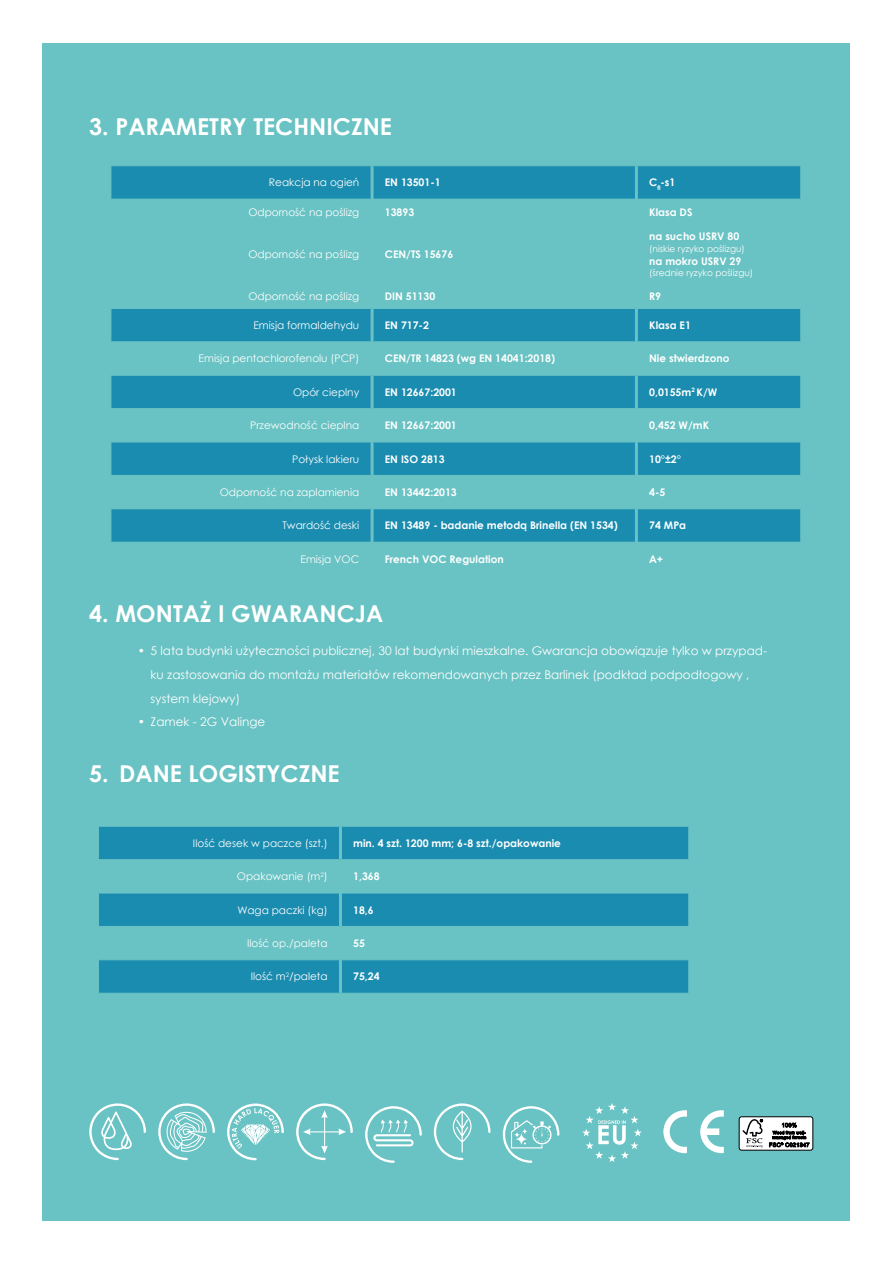
<style>
.page{position:relative;width:893px;height:1263px;background:#fff}
.page>*{position:absolute;margin:0;border:0;box-sizing:border-box;transform-origin:0 0}
.nagloqwek{font:700 23.25px "Century Gothic";color:#fff}
._2{font:12px/23.7px "Century Gothic";color:#fff}
._2-2{font:700 10.5px "Century Gothic";color:#fff}
._2-3{font:10.5px "Century Gothic";color:#fff}
._2-4{font:9px "Century Gothic";color:#fff}
</style>
<div class="page">
<div style="left:43px;top:43px;width:807px;height:1177px;background:#69c2c3"></div>
<div style="left:112px;top:166px;width:688px;height:33px;background:#1a8cb0"></div>
<svg style="left:112px;top:309px;width:688px;height:233px;fill:#1a8cb0"></svg>
<hr style="left:111px;top:341px;width:260px;height:1px;background:#69c2c3">
<hr style="left:374px;top:341px;width:261px;height:1px;background:#69c2c3">
<hr style="left:638px;top:341px;width:163px;height:1px;background:#69c2c3">
<hr style="left:111px;top:375px;width:260px;height:1px;background:#69c2c3">
<hr style="left:374px;top:375px;width:261px;height:1px;background:#69c2c3">
<hr style="left:638px;top:375px;width:163px;height:1px;background:#69c2c3">
<hr style="left:111px;top:408px;width:260px;height:1px;background:#69c2c3">
<hr style="left:374px;top:408px;width:261px;height:1px;background:#69c2c3">
<hr style="left:638px;top:408px;width:163px;height:1px;background:#69c2c3">
<hr style="left:111px;top:442px;width:260px;height:1px;background:#69c2c3">
<hr style="left:374px;top:442px;width:261px;height:1px;background:#69c2c3">
<hr style="left:638px;top:442px;width:163px;height:1px;background:#69c2c3">
<hr style="left:111px;top:475px;width:260px;height:1px;background:#69c2c3">
<hr style="left:374px;top:475px;width:261px;height:1px;background:#69c2c3">
<hr style="left:638px;top:475px;width:163px;height:1px;background:#69c2c3">
<hr style="left:111px;top:508px;width:260px;height:1px;background:#69c2c3">
<hr style="left:374px;top:508px;width:261px;height:1px;background:#69c2c3">
<hr style="left:638px;top:508px;width:163px;height:1px;background:#69c2c3">
<hr style="left:371px;top:166px;width:3px;height:33px;background:#69c2c3">
<hr style="left:635px;top:166px;width:3px;height:33px;background:#69c2c3">
<hr style="left:371px;top:308px;width:3px;height:34px;background:#69c2c3">
<hr style="left:635px;top:308px;width:3px;height:34px;background:#69c2c3">
<hr style="left:371px;top:342px;width:3px;height:33px;background:#69c2c3">
<hr style="left:635px;top:342px;width:3px;height:33px;background:#69c2c3">
<hr style="left:371px;top:375px;width:3px;height:34px;background:#69c2c3">
<hr style="left:635px;top:375px;width:3px;height:34px;background:#69c2c3">
<hr style="left:371px;top:409px;width:3px;height:33px;background:#69c2c3">
<hr style="left:635px;top:409px;width:3px;height:33px;background:#69c2c3">
<hr style="left:371px;top:442px;width:3px;height:33px;background:#69c2c3">
<hr style="left:635px;top:442px;width:3px;height:33px;background:#69c2c3">
<hr style="left:371px;top:475px;width:3px;height:34px;background:#69c2c3">
<hr style="left:635px;top:475px;width:3px;height:34px;background:#69c2c3">
<hr style="left:371px;top:509px;width:3px;height:33px;background:#69c2c3">
<hr style="left:635px;top:509px;width:3px;height:33px;background:#69c2c3">
<svg style="left:99px;top:827px;width:589px;height:166px;fill:#1a8cb0"></svg>
<hr style="left:98px;top:859px;width:241px;height:1px;background:#69c2c3">
<hr style="left:342px;top:859px;width:347px;height:1px;background:#69c2c3">
<hr style="left:98px;top:893px;width:241px;height:1px;background:#69c2c3">
<hr style="left:342px;top:893px;width:347px;height:1px;background:#69c2c3">
<hr style="left:98px;top:926px;width:241px;height:1px;background:#69c2c3">
<hr style="left:342px;top:926px;width:347px;height:1px;background:#69c2c3">
<hr style="left:98px;top:959px;width:241px;height:1px;background:#69c2c3">
<hr style="left:342px;top:959px;width:347px;height:1px;background:#69c2c3">
<hr style="left:339px;top:827px;width:3px;height:33px;background:#69c2c3">
<hr style="left:339px;top:860px;width:3px;height:33px;background:#69c2c3">
<hr style="left:339px;top:893px;width:3px;height:33px;background:#69c2c3">
<hr style="left:339px;top:926px;width:3px;height:34px;background:#69c2c3">
<hr style="left:339px;top:960px;width:3px;height:33px;background:#69c2c3">
<svg style="left:582px;top:1103px;width:60px;height:59px"></svg>
<svg style="left:663px;top:1110px;width:24px;height:43px"></svg>
<svg style="left:700px;top:1110px;width:24px;height:43px"></svg>
<div style="left:739px;top:1117px;width:74px;height:33px;background:#fff;border-radius:3px"></div>
<div style="left:739px;top:1116px;width:74px;height:34px;border:1px solid #000;border-radius:3px"></div>
<svg style="left:742px;top:1119px;width:21px;height:28px"></svg>
<svg style="left:769px;top:1123px;width:40px;height:24px"></svg>
<svg style="left:365px;top:1106px;width:57px;height:57px"></svg>
<svg style="left:158px;top:1103px;width:57px;height:57px"></svg>
<svg style="left:89px;top:1103px;width:57px;height:57px"></svg>
<svg style="left:296px;top:1103px;width:57px;height:57px"></svg>
<svg style="left:434px;top:1103px;width:56px;height:57px"></svg>
<svg style="left:503px;top:1106px;width:56px;height:57px"></svg>
<svg style="left:227px;top:1103px;width:57px;height:57px"></svg>
<p class="nagloqwek" style="left:89px;top:109px;width:304px">3. PARAMETRY TECHNICZNE</p>
<p class="_2-3" style="left:269px;top:175px;width:92px">Reakcja na ogień</p>
<p class="_2-2" style="left:385px;top:175px;width:57px">EN 13501-1</p>
<p class="_2-2" style="left:649px;top:175px;width:28px">C<sub>fl</sub>-s1</p>
<p class="_2-3" style="left:248px;top:204px;width:112px">Odporność na poślizg</p>
<p class="_2-2" style="left:385px;top:204px;width:31px">13893</p>
<p class="_2-2" style="left:649px;top:204px;width:45px">Klasa DS</p>
<p class="_2-3" style="left:248px;top:247px;width:112px">Odporność na poślizg</p>
<p class="_2-2" style="left:385px;top:246px;width:70px">CEN/TS 15676</p>
<p class="_2-2" style="left:649px;top:228px;width:92px">na sucho USRV 80</p>
<p class="_2-4" style="left:649px;top:243px;width:97px">(niskie ryzyko poślizgu)</p>
<p class="_2-2" style="left:649px;top:253px;width:94px">na mokro USRV 29</p>
<p class="_2-4" style="left:649px;top:266px;width:106px">(średnie ryzyko poślizgu)</p>
<p class="_2-3" style="left:248px;top:289px;width:112px">Odporność na poślizg</p>
<p class="_2-2" style="left:385px;top:288px;width:52px">DIN 51130</p>
<p class="_2-2" style="left:649px;top:288px;width:13px">R9</p>
<p class="_2-3" style="left:253px;top:318px;width:107px">Emisja formaldehydu</p>
<p class="_2-2" style="left:385px;top:317px;width:46px">EN 717-2</p>
<p class="_2-2" style="left:649px;top:317px;width:43px">Klasa E1</p>
<p class="_2-3" style="left:199px;top:351px;width:162px">Emisja pentachlorofenolu (PCP)</p>
<p class="_2-2" style="left:385px;top:351px;width:172px">CEN/TR 14823 (wg EN 14041:2018)</p>
<p class="_2-2" style="left:649px;top:351px;width:82px">Nie stwierdzono</p>
<p class="_2-3" style="left:293px;top:385px;width:68px">Opór cieplny</p>
<p class="_2-2" style="left:385px;top:384px;width:74px">EN 12667:2001</p>
<p class="_2-2" style="left:649px;top:384px;width:70px">0,0155m<sup>2</sup> K/W</p>
<p class="_2-3" style="left:250px;top:418px;width:111px">Przewodność cieplna</p>
<p class="_2-2" style="left:385px;top:417px;width:74px">EN 12667:2001</p>
<p class="_2-2" style="left:649px;top:417px;width:62px">0,452 W/mK</p>
<p class="_2-3" style="left:292px;top:451px;width:69px">Połysk lakieru</p>
<p class="_2-2" style="left:385px;top:451px;width:61px">EN ISO 2813</p>
<p class="_2-2" style="left:649px;top:451px;width:33px">10°±2°</p>
<p class="_2-3" style="left:220px;top:485px;width:141px">Odporność na zaplamienia</p>
<p class="_2-2" style="left:385px;top:484px;width:74px">EN 13442:2013</p>
<p class="_2-2" style="left:649px;top:484px;width:18px">4-5</p>
<p class="_2-3" style="left:282px;top:518px;width:78px">Twardość deski</p>
<p class="_2-2" style="left:385px;top:518px;width:234px">EN 13489 - badanie metodą Brinella (EN 1534)</p>
<p class="_2-2" style="left:649px;top:518px;width:38px">74 MPa</p>
<p class="_2-3" style="left:300px;top:552px;width:60px">Emisja VOC</p>
<p class="_2-2" style="left:385px;top:551px;width:120px">French VOC Regulation</p>
<p class="_2-2" style="left:649px;top:551px;width:16px">A+</p>
<p class="nagloqwek" style="left:89px;top:596px;width:295px">4. MONTAŻ I GWARANCJA</p>
<p class="_2" style="left:151px;top:639px;width:618px;text-indent:-13px">• 5 lata budynki użyteczności publicznej, 30 lat budynki mieszkalne. Gwarancja obowiązuje tylko w przypad&shy;ku zastosowania do montażu materiałów rekomendowanych przez Barlinek (podkład podpodłogowy , system klejowy)</p>
<p class="_2" style="left:138px;top:710px;width:129px">• Zamek - 2G Valinge</p>
<p class="nagloqwek" style="left:89px;top:756px;width:252px">5. DANE LOGISTYCZNE</p>
<p class="_2-3" style="left:193px;top:836px;width:136px">Ilość desek w paczce (szt.)</p>
<p class="_2-2" style="left:353px;top:835px;width:209px">min. 4 szt. 1200 mm; 6-8 szt./opakowanie</p>
<p class="_2-3" style="left:237px;top:869px;width:92px">Opakowanie (m<sup>2</sup>)</p>
<p class="_2-2" style="left:353px;top:868px;width:28px">1,368</p>
<p class="_2-3" style="left:237px;top:902px;width:92px">Waga paczki (kg)</p>
<p class="_2-2" style="left:353px;top:902px;width:22px">18,6</p>
<p class="_2-3" style="left:247px;top:936px;width:82px">Ilość op./paleta</p>
<p class="_2-2" style="left:353px;top:935px;width:13px">55</p>
<p class="_2-3" style="left:251px;top:969px;width:78px">Ilość m<sup>2</sup>/paleta</p>
<p class="_2-2" style="left:353px;top:969px;width:28px">75,24</p>
</div>
